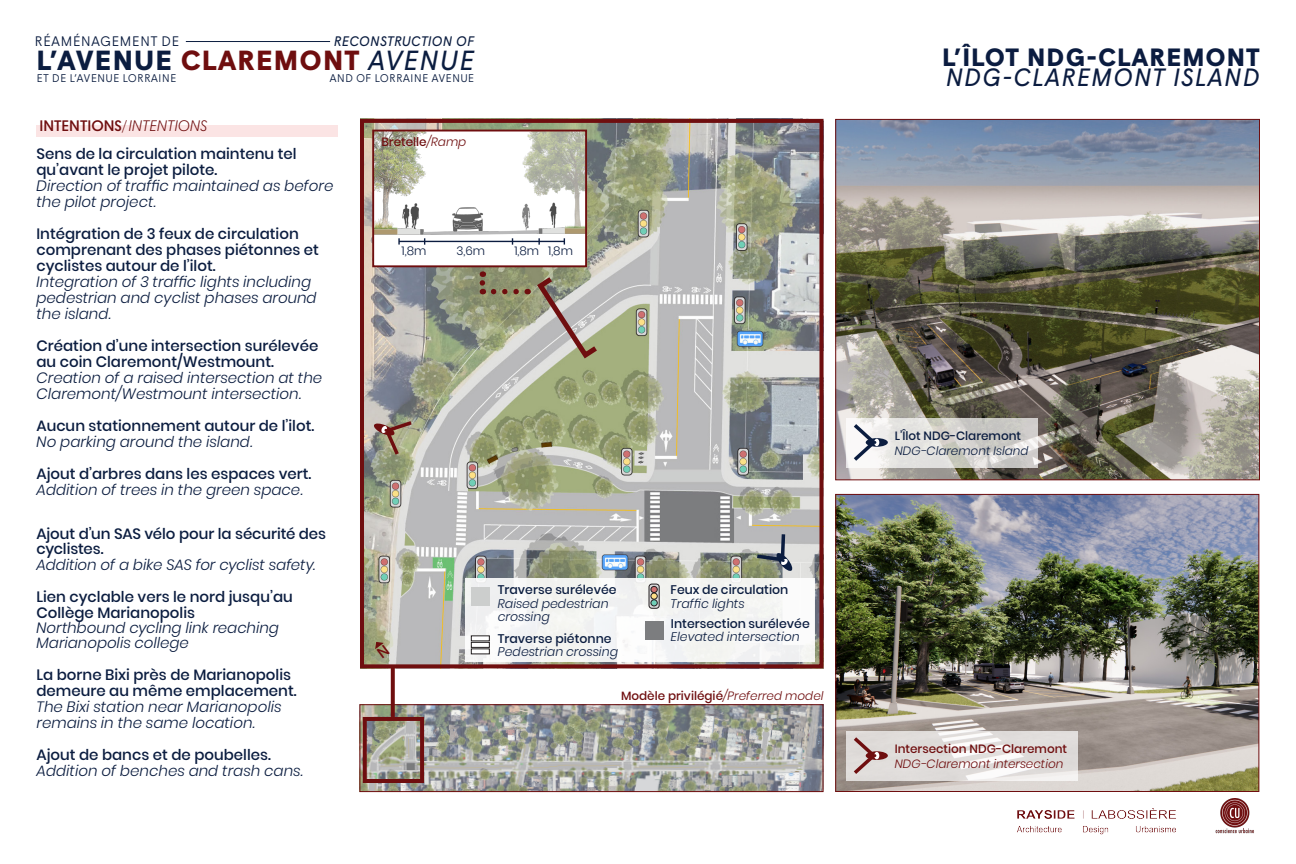
<style>
.page{position:relative;width:1296px;height:864px;background:#fff}
.page>*{position:absolute;margin:0;border:0;box-sizing:border-box;transform-origin:0 0}
.t1{font:700 27.65px "Wigrum";letter-spacing:.04em;color:#6f0e0f}
.Intercalaires{font:700 25px/20px "Wigrum";letter-spacing:.04em;color:#0b1c40}
.Paragraph_Style_2{font:500 15px/16px "Poppins";color:#0b1d40}
.Paragraph_Style_2-2{font:italic 300 15px/16px "Poppins";color:#0b1d40}
.Paragraph_Style_1{font:500 15px "Moskau Grotesk";color:#6f0e0f}
.t2{font:italic 13.8px "Wigrum";letter-spacing:.01em;color:#0b1d40}
.t3{font:300 13.8px "Wigrum";letter-spacing:.01em;color:#0b1d40}
.POINT_FORM{font:italic 300 12.5px/13.5px "Poppins";color:#0b1d40}
.POINT_FORM-2{font:500 12.5px/13.5px "Poppins";color:#0b1d40}
.TITRE_SECTION{font:500 12px/14.4px "Poppins";color:#6f0e0f}
.TITRE_SECTION-2{font:500 12px/14.4px "Poppins";color:#0b1d40}
.POINT_FORM-3{font:300 12px "Poppins";color:#0b1d40}
.t4{font:300 11.15px "Wigrum";letter-spacing:.01em;color:#0b1d40}
.s1{color:#0b1d40}
.s2{font-weight:400;font-style:italic;color:#0b1d40}
.s3{font-weight:300;font-style:italic}
.s4{font-weight:500;font-style:normal}
.s5{font-weight:400;font-style:italic}
</style>
<div class="page">
<img style="left:1017px;top:809px;width:159px;height:26px">
<img style="left:1215px;top:799px;width:39px;height:35px">
<hr style="left:186px;top:41px;width:144px;height:1px;background:#0b1d40">
<img style="left:362px;top:706px;width:459px;height:84px">
<div style="left:360px;top:704px;width:463px;height:88px;border:1px solid #6f0e0f"></div>
<img style="left:365px;top:124px;width:454px;height:539px">
<div style="left:360px;top:119px;width:464px;height:549px;border:4px solid #6f0e0f"></div>
<div style="left:363px;top:717px;width:61px;height:66px;border:4px solid #6f0e0f"></div>
<svg style="left:391px;top:666px;width:4px;height:51px"></svg>
<div style="left:36px;top:126px;width:302px;height:11px;background:#fbe4e4"></div>
<img style="left:837px;top:121px;width:421px;height:357px">
<div style="left:835px;top:119px;width:425px;height:361px;border:1px solid #6f0e0f"></div>
<img style="left:837px;top:496px;width:420px;height:294px">
<div style="left:835px;top:494px;width:424px;height:298px;border:1px solid #6f0e0f"></div>
<svg style="left:846px;top:732px;width:232px;height:49px;fill:#e0dddb"></svg>
<svg style="left:866px;top:751px;width:22px;height:9px"></svg>
<svg style="left:850px;top:734px;width:29px;height:44px"></svg>
<svg style="left:846px;top:418px;width:191px;height:50px;background:#dad9d5"></svg>
<svg style="left:866px;top:438px;width:22px;height:9px"></svg>
<svg style="left:850px;top:420px;width:29px;height:44px"></svg>
<svg style="left:753px;top:531px;width:40px;height:41px;background:#9ba19f"></svg>
<svg style="left:373px;top:418px;width:43px;height:41px;background:#9e937c"></svg>
<img style="left:375px;top:133px;width:209px;height:131px">
<div style="left:372px;top:130px;width:215px;height:137px;border:2px solid #6f0e0f"></div>
<svg style="left:534px;top:272px;width:68px;height:90px;background:#b2aca1"></svg>
<svg style="left:480px;top:283px;width:5px;height:11px"></svg>
<svg style="left:494px;top:289px;width:34px;height:5px"></svg>
<div style="left:465px;top:578px;width:350px;height:84px;background:#f3f5f3"></div>
<div style="left:645px;top:621px;width:18px;height:18px;background:#7c7d7f"></div>
<div style="left:471px;top:587px;width:18px;height:18px;background:#cccecd"></div>
<div style="left:471px;top:649px;width:18px;height:5px;background:#fff"></div>
<div style="left:471px;top:642px;width:18px;height:5px;background:#fff"></div>
<div style="left:471px;top:642px;width:18px;height:6px;border:1px solid #231f20"></div>
<div style="left:471px;top:636px;width:18px;height:5px;background:#fff"></div>
<div style="left:394px;top:237px;width:174px;height:22px;background:#fff"></div>
<hr style="left:399px;top:241px;width:165px;height:1px;background:#0b1c40">
<svg style="left:398px;top:238px;width:2px;height:7px"></svg>
<svg style="left:538px;top:238px;width:2px;height:7px"></svg>
<svg style="left:649px;top:584px;width:10px;height:24px"></svg>
<div style="left:649px;top:584px;width:10px;height:25px;border:1px solid #241f21;border-radius:3px"></div>
<div style="left:651px;top:593px;width:7px;height:6px;border:1px solid #241f21;border-radius:50%"></div>
<svg style="left:651px;top:593px;width:6px;height:13px"></svg>
<div style="left:651px;top:600px;width:7px;height:6px;border:1px solid #241f21;border-radius:50%"></div>
<div style="left:651px;top:586px;width:6px;height:7px;background:#cf7070;border-radius:50%"></div>
<div style="left:651px;top:586px;width:7px;height:7px;border:1px solid #241f21;border-radius:50%"></div>
<svg style="left:375px;top:642px;width:15px;height:16px"></svg>
<p class="t3" style="left:35px;top:31px;width:146px">RÉAMÉNAGEMENT DE</p>
<h1 class="t1" style="left:37px;top:39px;width:439px"><span class="s1">L’AVENUE</span> CLAREMONT <span class="s2">AVENUE</span></h1>
<p class="t2" style="left:334px;top:31px;width:142px">RECONSTRUCTION OF</p>
<p class="t4" style="left:37px;top:70px;width:142px">ET DE L’AVENUE LORRAINE</p>
<p class="t4" style="left:329px;top:70px;width:147px">AND OF LORRAINE AVENUE</p>
<p class="Paragraph_Style_1" style="left:40px;top:116px;width:169px">INTENTIONS/<span class="s3">INTENTIONS</span></p>
<p class="Paragraph_Style_2" style="left:36px;top:146px;width:299px">Sens de la circulation maintenu tel qu’avant le projet pilote.<br><span class="s3">Direction of traffic maintained as before the pilot project.</span></p>
<p class="Paragraph_Style_2" style="left:36px;top:226px;width:284px">Intégration de 3 feux de circulation comprenant des phases piétonnes et cyclistes autour de l’ilot.<br><span class="s3">Integration of 3 traffic lights including pedestrian and cyclist phases around the island.</span></p>
<p class="Paragraph_Style_2-2" style="left:36px;top:338px;width:287px"><span class="s4">Création d’une intersection surélevée au coin Claremont/Westmount.<br></span>Creation of a raised intersection at the Claremont/Westmount intersection.</p>
<p class="Paragraph_Style_2" style="left:36px;top:418px;width:279px">Aucun stationnement autour de l’ilot.<br><span class="s3">No parking around the island.</span></p>
<p class="Paragraph_Style_2" style="left:36px;top:466px;width:277px">Ajout d’arbres dans les espaces vert.<br><span class="s3">Addition of trees in the green space.</span></p>
<p class="Paragraph_Style_2" style="left:36px;top:526px;width:291px;line-height:15.5px">Ajout d’un SAS vélo pour la sécurité des cyclistes.<br><span class="s3">Addition of a bike SAS for cyclist safety.</span></p>
<p class="Paragraph_Style_2" style="left:36px;top:589px;width:258px;line-height:15.3px">Lien cyclable vers le nord jusqu’au<br>Collège Marianopolis<br><span class="s3">Northbound cycling link reaching<br>Marianopolis college</span></p>
<p class="Paragraph_Style_2-2" style="left:36px;top:667px;width:262px"><span class="s4">La borne Bixi près de Marianopolis demeure au même emplacement.<br></span>The Bixi station near Marianopolis remains in the same location.</p>
<p class="Paragraph_Style_2-2" style="left:36px;top:747px;width:268px"><span class="s4">Ajout de bancs et de poubelles.<br></span>Addition of benches and trash cans.</p>
<p class="TITRE_SECTION" style="left:381px;top:135px;width:86px">Bretelle<span class="s3">/Ramp</span></p>
<p class="POINT_FORM-3" style="left:402px;top:244px;width:26px">1,8m</p>
<p class="POINT_FORM-3" style="left:457px;top:244px;width:30px">3,6m</p>
<p class="POINT_FORM-3" style="left:514px;top:244px;width:26px">1,8m</p>
<p class="POINT_FORM-3" style="left:548px;top:244px;width:26px">1,8m</p>
<p class="POINT_FORM" style="left:498px;top:583px;width:120px"><span class="s4">Traverse surélevée<br></span>Raised pedestrian crossing</p>
<p class="POINT_FORM-2" style="left:671px;top:583px;width:119px">Feux de circulation<br><span class="s3">Traffic lights</span></p>
<p class="POINT_FORM-2" style="left:671px;top:617px;width:140px">Intersection surélevée</p>
<p class="POINT_FORM-2" style="left:498px;top:632px;width:115px">Traverse piétonne</p>
<p class="POINT_FORM" style="left:671px;top:630px;width:130px">Elevated intersection</p>
<p class="POINT_FORM" style="left:498px;top:645px;width:122px">Pedestrian crossing</p>
<p class="TITRE_SECTION" style="left:621px;top:689px;width:204px">Modèle privilégié<span class="s3">/Preferred model</span></p>
<p class="Intercalaires" style="left:942px;top:46px;width:319px">L’ÎLOT NDG-CLAREMONT<br><span class="s5">NDG-CLAREMONT ISLAND</span></p>
<p class="TITRE_SECTION-2" style="left:895px;top:429px;width:135px">L’Îlot NDG-Claremont<br><span class="s3">NDG-Claremont Island</span></p>
<p class="TITRE_SECTION" style="left:895px;top:742px;width:174px">Intersection NDG-Claremont<br><span class="s3">NDG-Claremont intersection</span></p>
</div>
